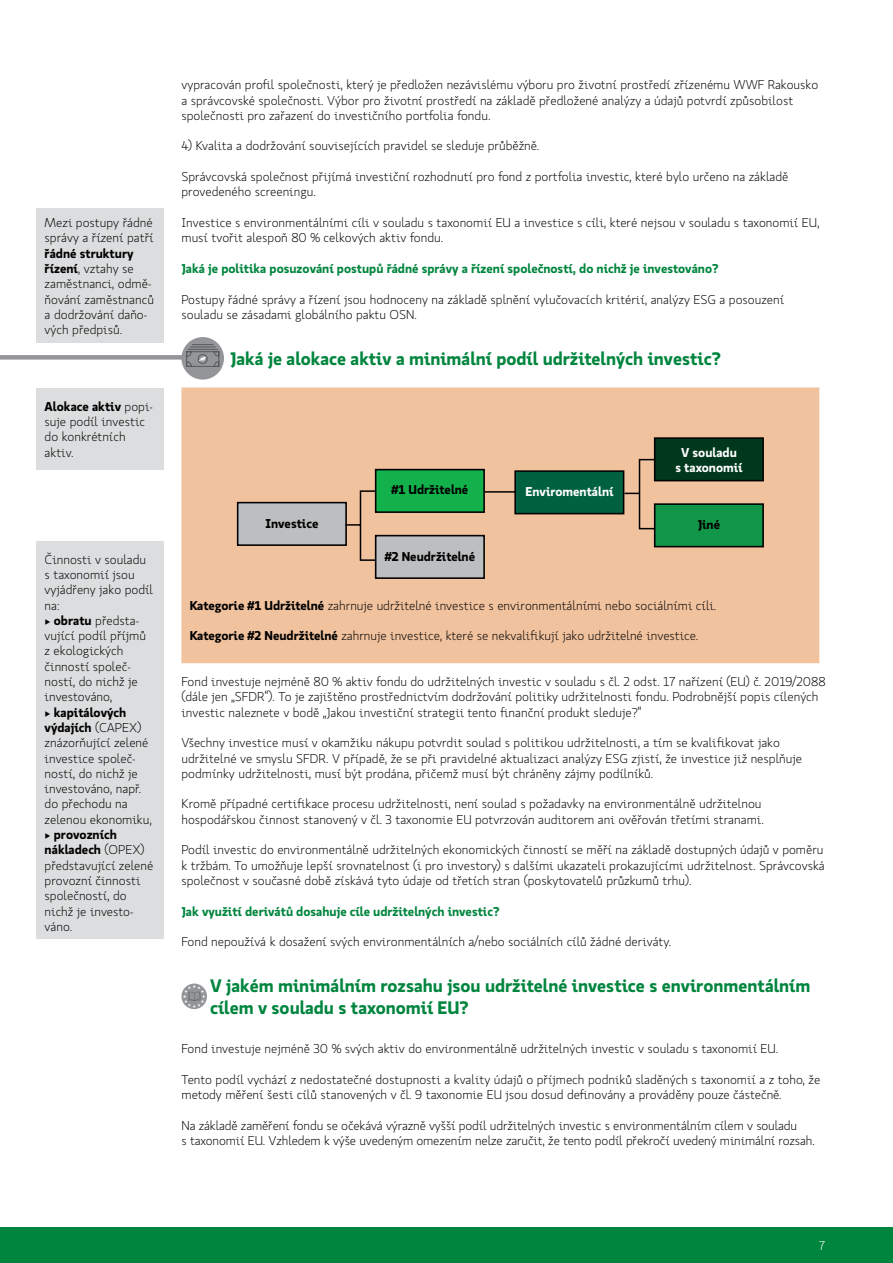
<style>
.page{position:relative;width:893px;height:1263px;background:#fff}
.page>*{position:absolute;margin:0;border:0;box-sizing:border-box;transform-origin:0 0}
.t1{font:700 18px/21.6px "Koop Pro";color:#00853e}
.t2{font:300 12.75px/15.3px "Koop Pro";color:#000}
.t3{font:700 12.75px "Koop Pro";color:#00853e}
.t4{font:700 12.75px "Koop Pro";color:#000}
.t5{font:700 12.75px/15.3px "Koop Pro";color:#fff;text-align:center}
.t6{font:300 12.75px "Koop Pro";color:#fff}
.s1{font-weight:700}
</style>
<div class="page">
<div style="left:0;top:355px;width:203px;height:5px;background:#939598"></div>
<div style="left:0;top:1227px;width:893px;height:36px;background:#00853e"></div>
<div style="left:181px;top:337px;width:43px;height:43px;background:#939598;border-radius:50%"></div>
<svg style="left:186px;top:344px;width:34px;height:23px"></svg>
<div style="left:198px;top:354px;width:10px;height:10px;border:1px solid #58595b;border-radius:50%"></div>
<div style="left:181px;top:387px;width:638px;height:276px;background:#f1c29e"></div>
<div style="left:238px;top:503px;width:108px;height:42px;background:#bcbec0"></div>
<div style="left:237px;top:502px;width:110px;height:44px;border:2px solid #000"></div>
<div style="left:376px;top:536px;width:108px;height:42px;background:#bcbec0"></div>
<div style="left:375px;top:535px;width:110px;height:44px;border:2px solid #000"></div>
<div style="left:375px;top:469px;width:110px;height:44px;background:#12b14b;border:2px solid #000"></div>
<svg style="left:344px;top:490px;width:33px;height:72px;background:#cda788"></svg>
<div style="left:514px;top:470px;width:110px;height:44px;background:#006140;border:2px solid #000"></div>
<hr style="left:485px;top:491px;width:30px;height:2px;background:#000">
<div style="left:655px;top:504px;width:108px;height:43px;background:#129647"></div>
<div style="left:654px;top:503px;width:110px;height:44px;border:2px solid #000"></div>
<div style="left:655px;top:438px;width:108px;height:43px;background:#00381d"></div>
<div style="left:654px;top:437px;width:110px;height:44px;border:2px solid #000"></div>
<svg style="left:623px;top:458px;width:33px;height:72px;background:#cfa788"></svg>
<svg style="left:181px;top:983px;width:26px;height:26px"></svg>
<svg style="left:183px;top:985px;width:22px;height:23px"></svg>
<div style="left:36px;top:541px;width:128px;height:398px;background:#dcddde"></div>
<div style="left:36px;top:388px;width:128px;height:81px;background:#dcddde"></div>
<div style="left:36px;top:208px;width:128px;height:135px;background:#dcddde"></div>
<p class="t2" style="left:45px;top:215px;width:110px">Mezi postupy řádné správy a řízení patří</p>
<p class="t2" style="left:45px;top:245px;width:111px"><span class="s1">řádné struktury řízení</span>, vztahy se zaměstnanci, odmě&shy;ňování zaměstnanců a dodržování daňo&shy;vých předpisů.</p>
<p class="t2" style="left:45px;top:398px;width:110px"><span class="s1">Alokace aktiv</span> popi&shy;suje podíl investic do konkrétních aktiv.</p>
<p class="t2" style="left:45px;top:551px;width:110px">Činnosti v souladu s taxonomií jsou vyjádřeny jako podíl na:</p>
<p class="t2" style="left:45px;top:612px;width:103px"><span class="s1">• obratu</span> předsta&shy;vující podíl příjmů z ekologických činností společ&shy;ností, do nichž je investováno,</p>
<p class="t2" style="left:45px;top:704px;width:109px"><span class="s1">• kapitálových výdajích</span> (CAPEX) znázorňující zelené investice společ&shy;ností, do nichž je investováno, např. do přechodu na zelenou ekonomiku,</p>
<p class="t2" style="left:45px;top:827px;width:110px"><span class="s1">• provozních nákladech</span> (OPEX) představující zelené provozní činnosti společností, do nichž je investo&shy;váno.</p>
<p class="t2" style="left:181px;top:77px;width:638px">vypracován profil společnosti, který je předložen nezávislému výboru pro životní prostředí zřízenému WWF Rakousko a správcovské společnosti. Výbor pro životní prostředí na základě předložené analýzy a údajů potvrdí způsobilost společnosti pro zařazení do investičního portfolia fondu.</p>
<p class="t2" style="left:181px;top:138px;width:359px">4) Kvalita a dodržování souvisejících pravidel se sleduje průběžně.</p>
<p class="t2" style="left:181px;top:169px;width:608px">Správcovská společnost přijímá investiční rozhodnutí pro fond z portfolia investic, které bylo určeno na základě provedeného screeningu.</p>
<p class="t2" style="left:181px;top:215px;width:640px">Investice s environmentálními cíli v souladu s taxonomií EU a investice s cíli, které nejsou v souladu s taxonomií EU, musí tvořit alespoň 80 % celkových aktiv fondu.</p>
<p class="t3" style="left:181px;top:259px;width:539px">Jaká je politika posuzování postupů řádné správy a řízení společností, do nichž je investováno?</p>
<p class="t2" style="left:181px;top:291px;width:604px">Postupy řádné správy a řízení jsou hodnoceny na základě splnění vylučovacích kritérií, analýzy ESG a posouzení souladu se zásadami globálního paktu OSN.</p>
<h1 class="t1" style="left:230px;top:347px;width:492px">Jaká je alokace aktiv a minimální podíl udržitelných investic?</h1>
<p class="t4" style="left:265px;top:514px;width:54px">Investice</p>
<p class="t4" style="left:392px;top:481px;width:78px">#1 Udržitelné</p>
<p class="t5" style="left:525px;top:483px;width:90px">Enviromentální</p>
<p class="t4" style="left:385px;top:547px;width:92px">#2 Neudržitelné</p>
<p class="t5" style="left:675px;top:444px;width:69px">V souladu<br>s taxonomií</p>
<p class="t4" style="left:698px;top:515px;width:24px">Jiné</p>
<p class="t2" style="left:190px;top:597px;width:528px"><span class="s1">Kategorie #1 Udržitelné</span> zahrnuje udržitelné investice s environmentálními nebo sociálními cíli.</p>
<p class="t2" style="left:190px;top:628px;width:510px"><span class="s1">Kategorie #2 Neudržitelné</span> zahrnuje investice, které se nekvalifikují jako udržitelné investice.</p>
<p class="t2" style="left:181px;top:674px;width:646px">Fond investuje nejméně 80 % aktiv fondu do udržitelných investic v souladu s čl. 2 odst. 17 nařízení (EU) č. 2019/2088 (dále jen „SFDR“). To je zajištěno prostřednictvím dodržování politiky udržitelnosti fondu. Podrobnější popis cílených investic naleznete v bodě „Jakou investiční strategii tento finanční produkt sleduje?“</p>
<p class="t2" style="left:181px;top:735px;width:622px">Všechny investice musí v okamžiku nákupu potvrdit soulad s politikou udržitelnosti, a tím se kvalifikovat jako udržitelné ve smyslu SFDR. V případě, že se při pravidelné aktualizaci analýzy ESG zjistí, že investice již nesplňuje podmínky udržitelnosti, musí být prodána, přičemž musí být chráněny zájmy podílníků.</p>
<p class="t2" style="left:181px;top:796px;width:584px">Kromě případné certifikace procesu udržitelnosti, není soulad s požadavky na environmentálně udržitelnou hospodářskou činnost stanovený v čl. 3 taxonomie EU potvrzován auditorem ani ověřován třetími stranami.</p>
<p class="t2" style="left:181px;top:842px;width:645px;text-align:justify">Podíl investic do environmentálně udržitelných ekonomických činností se měří na základě dostupných údajů v poměru k tržbám. To umožňuje lepší srovnatelnost (i pro investory) s dalšími ukazateli prokazujícími udržitelnost. Správcovská společnost v současné době získává tyto údaje od třetích stran (poskytovatelů průzkumů trhu).</p>
<p class="t3" style="left:181px;top:902px;width:319px">Jak využití derivátů dosahuje cíle udržitelných investic?</p>
<p class="t2" style="left:181px;top:934px;width:491px">Fond nepoužívá k dosažení svých environmentálních a/nebo sociálních cílů žádné deriváty.</p>
<h1 class="t1" style="left:210px;top:974px;width:602px">V jakém minimálním rozsahu jsou udržitelné investice s environmentálním cílem v souladu s taxonomií EU?</h1>
<p class="t2" style="left:181px;top:1041px;width:598px">Fond investuje nejméně 30 % svých aktiv do environmentálně udržitelných investic v souladu s taxonomií EU.</p>
<p class="t2" style="left:181px;top:1071px;width:640px">Tento podíl vychází z nedostatečné dostupnosti a kvality údajů o příjmech podniků sladěných s taxonomií a z toho, že metody měření šesti cílů stanovených v čl. 9 taxonomie EU jsou dosud definovány a prováděny pouze částečně.</p>
<p class="t2" style="left:181px;top:1117px;width:635px">Na základě zaměření fondu se očekává výrazně vyšší podíl udržitelných investic s environmentálním cílem v souladu<br>s taxonomií EU. Vzhledem k výše uvedeným omezením nelze zaručit, že tento podíl překročí uvedený minimální rozsah.</p>
<p class="t6" style="left:819px;top:1237px;width:7px">7</p>
</div>
